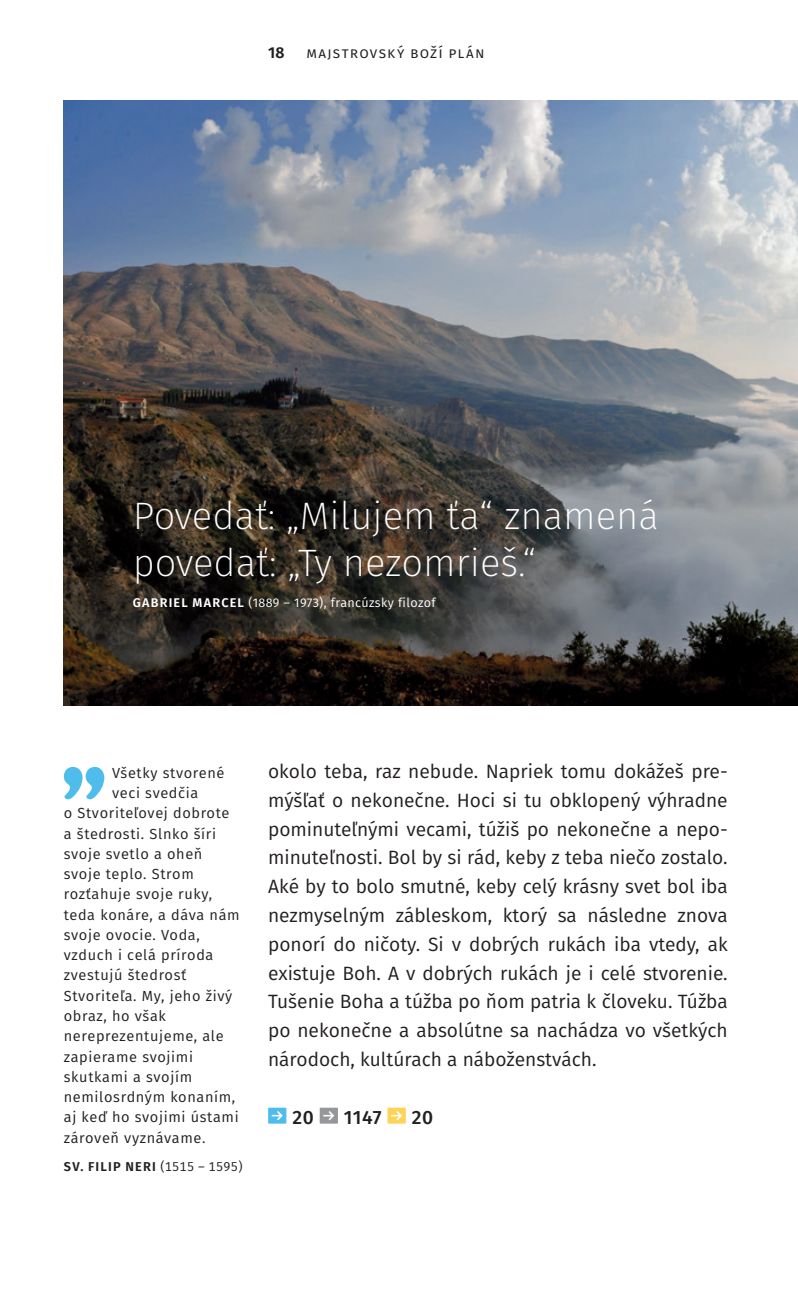
<style>
.page{position:relative;width:798px;height:1308px;background:#fff}
.page>*{position:absolute;margin:0;border:0;box-sizing:border-box;transform-origin:0 0}
.t1{font:200 38.25px/47.2px "Fira Sans";color:#fff}
.I-02-txt{font:19.35px/28.8px "Fira Sans";color:#231f20;text-align:justify}
.I-03-sipky{font:500 19.35px "Fira Sans";letter-spacing:.03em;color:#231f20}
.t2{font:600 15.75px "Fira Sans";color:#231f20}
.rubrika-L{font:15.3px "Fira Sans";letter-spacing:.075em;color:#231f20}
._02_marginal{font:14.62px "Fira Sans";letter-spacing:.045em;color:#231f20}
.marginal_autor-zdroj{font:600 12.83px "Fira Sans";letter-spacing:.09em;color:#231f20}
.t3{font:12.6px "Fira Sans";letter-spacing:.03em;color:#fff}
.s1{font-weight:600}
.s2{font-weight:400}
</style>
<div class="page">
<div style="left:268px;top:1107px;width:18px;height:16px;background:#4fbdec"></div>
<svg style="left:271px;top:1111px;width:11px;height:9px"></svg>
<div style="left:319px;top:1107px;width:19px;height:16px;background:#95979a"></div>
<svg style="left:323px;top:1111px;width:11px;height:9px"></svg>
<div style="left:387px;top:1107px;width:18px;height:16px;background:#fed356"></div>
<svg style="left:391px;top:1111px;width:11px;height:9px"></svg>
<svg style="left:64px;top:767px;width:40px;height:32px"></svg>
<img style="left:64px;top:101px;width:733px;height:605px">
<p class="t2" style="left:268px;top:39px;width:18px">18</p>
<p class="rubrika-L" style="left:306px;top:41px;width:179px">majstrovský boží plán</p>
<p class="t1" style="left:133px;top:492px;width:527px">Povedať: „Milujem ťa“ znamená povedať: „Ty nezomrieš.“</p>
<p class="t3" style="left:133px;top:593px;width:305px"><span class="s1">GABRIEL MARCEL</span> (1889 – 1973), francúzsky filozof</p>
<p class="_02_marginal" style="left:112px;top:762px;width:114px">Všetky stvorené</p>
<p class="_02_marginal" style="left:112px;top:782px;width:88px">veci svedčia</p>
<p class="_02_marginal" style="left:64px;top:802px;width:167px">o Stvoriteľovej dobrote</p>
<p class="_02_marginal" style="left:64px;top:822px;width:154px">a štedrosti. Slnko šíri</p>
<p class="_02_marginal" style="left:64px;top:843px;width:140px">svoje svetlo a oheň</p>
<p class="_02_marginal" style="left:64px;top:863px;width:131px">svoje teplo. Strom</p>
<p class="_02_marginal" style="left:64px;top:883px;width:150px">rozťahuje svoje ruky,</p>
<p class="_02_marginal" style="left:64px;top:903px;width:177px">teda konáre, a dáva nám</p>
<p class="_02_marginal" style="left:64px;top:924px;width:137px">svoje ovocie. Voda,</p>
<p class="_02_marginal" style="left:64px;top:944px;width:151px">vzduch i celá príroda</p>
<p class="_02_marginal" style="left:64px;top:964px;width:124px">zvestujú štedrosť</p>
<p class="_02_marginal" style="left:64px;top:984px;width:170px">Stvoriteľa. My, jeho živý</p>
<p class="_02_marginal" style="left:64px;top:1005px;width:104px">obraz, ho však</p>
<p class="_02_marginal" style="left:64px;top:1025px;width:161px">nereprezentujeme, ale</p>
<p class="_02_marginal" style="left:64px;top:1045px;width:131px">zapierame svojimi</p>
<p class="_02_marginal" style="left:64px;top:1065px;width:130px">skutkami a svojím</p>
<p class="_02_marginal" style="left:64px;top:1086px;width:173px">nemilosrdným konaním,</p>
<p class="_02_marginal" style="left:64px;top:1106px;width:176px">aj keď ho svojimi ústami</p>
<p class="_02_marginal" style="left:64px;top:1126px;width:143px">zároveň vyznávame.</p>
<p class="marginal_autor-zdroj" style="left:64px;top:1155px;width:180px">SV. FILIP NERI <span class="s2">(1515 – 1595)</span></p>
<p class="I-02-txt" style="left:268px;top:756px;width:461px">okolo teba, raz nebude. Napriek tomu dokážeš pre&shy;mýšľať o nekonečne. Hoci si tu obklopený výhradne pominuteľnými vecami, túžiš po nekonečne a nepo&shy;minuteľnosti. Bol by si rád, keby z teba niečo zostalo.<br>Aké by to bolo smutné, keby celý krásny svet bol iba nezmyselným zábleskom, ktorý sa následne znova ponorí do ničoty. Si v dobrých rukách iba vtedy, ak existuje Boh. A v dobrých rukách je i celé stvorenie.<br>Tušenie Boha a túžba po ňom patria k človeku. Túžba po nekonečne a absolútne sa nachádza vo všetkých národoch, kultúrach a náboženstvách.</p>
<p class="I-03-sipky" style="left:292px;top:1101px;width:23px">20</p>
<p class="I-03-sipky" style="left:344px;top:1101px;width:39px">1147</p>
<p class="I-03-sipky" style="left:411px;top:1101px;width:23px">20</p>
</div>
